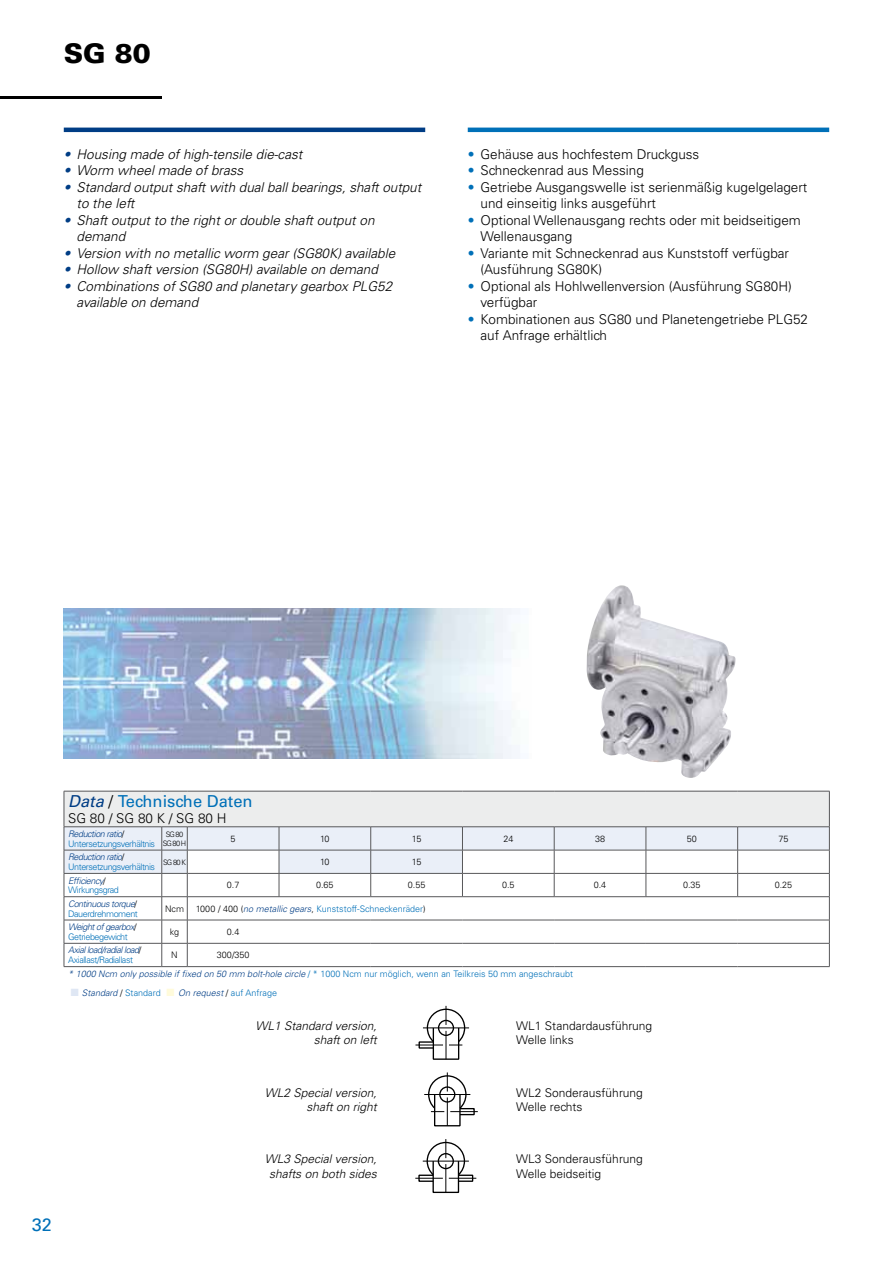
<style>
.page{position:relative;width:893px;height:1263px;background:#fff}
.page>*{position:absolute;margin:0;border:0;box-sizing:border-box;transform-origin:0 0}
.t1{font:900 27px "Univers CE";color:#000}
.t2{font:500 18px "Univers CE";color:#0070b8}
.t3{font:500 16.5px "Univers CE";color:#0070b8}
.t4{font:300 13.5px/16.5px "Univers CE";color:#000}
.t5{font:italic 300 13.5px/16.5px "Univers CE";color:#000}
.t6{font:italic 300 12px/14.4px "Univers CE";color:#000;text-align:right}
.t7{font:300 12px/14.4px "Univers CE";color:#000}
.t8{font:italic 300 9px/9.8px "Univers CE";letter-spacing:-.05em;color:#003d85}
.t9{font:300 9px/9.8px "Univers CE";letter-spacing:-.05em;color:#0070b8}
.t10{font:300 9px "Univers";color:#0070b8}
.t11{font:300 9px "Univers CE";color:#0070b8}
.t12{font:300 9px "Univers CE";color:#000}
.t13{font:300 7.5px/9px "Univers CE";letter-spacing:-.1em;color:#000;text-align:center}
.s1{color:#003d85}
.s2{color:#0070b8}
.s3{font-weight:400;font-style:italic;color:#003d85}
.s4{font-weight:300;color:#000}
.s5{font-style:italic;color:#003d85}
.s6{color:#000}
.s7{font-style:normal;color:#000}
.s8{font-style:normal;color:#0070b8}
.s9{color:#dfe7f4}
.s10{color:#fffbdb}
</style>
<div class="page">
<hr style="left:0;top:97px;width:162px;height:2px;background:#000">
<hr style="left:64px;top:128px;width:361px;height:4px;background:#003d85">
<hr style="left:468px;top:128px;width:361px;height:4px;background:#0070b8">
<img style="left:64px;top:608px;width:456px;height:150px">
<img style="left:587px;top:588px;width:110px;height:190px">
<hr style="left:423px;top:1027px;width:46px;height:1px;background:#000">
<div style="left:433px;top:1027px;width:26px;height:33px;border:1px solid #000"></div>
<svg style="left:415px;top:1006px;width:51px;height:53px"></svg>
<hr style="left:424px;top:1094px;width:46px;height:1px;background:#000">
<svg style="left:428px;top:1072px;width:50px;height:54px"></svg>
<div style="left:432px;top:1160px;width:27px;height:33px;border:1px solid #000"></div>
<svg style="left:415px;top:1139px;width:61px;height:53px"></svg>
<div style="left:64px;top:791px;width:765px;height:36px;background:#eceded"></div>
<hr style="left:64px;top:791px;width:98px;height:1px;background:#58585a">
<hr style="left:64px;top:791px;width:1px;height:35px;background:#58585a">
<svg style="left:162px;top:791px;width:25px;height:1px"></svg>
<hr style="left:187px;top:791px;width:92px;height:1px;background:#58585a">
<hr style="left:279px;top:791px;width:92px;height:1px;background:#58585a">
<hr style="left:371px;top:791px;width:91px;height:1px;background:#58585a">
<hr style="left:462px;top:791px;width:92px;height:1px;background:#58585a">
<hr style="left:554px;top:791px;width:92px;height:1px;background:#58585a">
<hr style="left:646px;top:791px;width:92px;height:1px;background:#58585a">
<hr style="left:738px;top:791px;width:92px;height:1px;background:#58585a">
<hr style="left:829px;top:791px;width:1px;height:35px;background:#58585a">
<svg style="left:64px;top:826px;width:766px;height:141px"></svg>
<h1 class="t1" style="left:64px;top:37px;width:88px">SG 80</h1>
<p class="t5" style="left:64px;top:146px;width:240px"><span class="s1">•</span> Housing made of high-tensile die-cast</p>
<p class="t5" style="left:64px;top:163px;width:181px"><span class="s1">•</span> Worm wheel made of brass</p>
<p class="t5" style="left:77px;top:179px;width:346px;text-indent:-13px"><span class="s1">•</span> Standard output shaft with dual ball bearings, shaft output to the left</p>
<p class="t5" style="left:77px;top:212px;width:299px;text-indent:-13px"><span class="s1">•</span> Shaft output to the right or double shaft output on demand</p>
<p class="t5" style="left:64px;top:245px;width:333px"><span class="s1">•</span> Version with no metallic worm gear (SG80K) available</p>
<p class="t5" style="left:64px;top:262px;width:316px"><span class="s1">•</span> Hollow shaft version (SG80H) available on demand</p>
<p class="t5" style="left:77px;top:278px;width:317px;text-indent:-13px"><span class="s1">•</span> Combinations of SG80 and planetary gearbox PLG52 available on demand</p>
<p class="t4" style="left:468px;top:146px;width:233px"><span class="s2">•</span> Gehäuse aus hochfestem Druckguss</p>
<p class="t4" style="left:468px;top:163px;width:178px"><span class="s2">•</span> Schneckenrad aus Messing</p>
<p class="t4" style="left:480px;top:179px;width:328px;text-indent:-13px"><span class="s2">•</span> Getriebe Ausgangswelle ist serienmäßig kugelgelagert und einseitig links ausgeführt</p>
<p class="t4" style="left:480px;top:212px;width:322px;text-indent:-13px"><span class="s2">•</span> Optional Wellenausgang rechts oder mit beidseitigem<br>Wellenausgang</p>
<p class="t4" style="left:480px;top:245px;width:310px;text-indent:-13px"><span class="s2">•</span> Variante mit Schneckenrad aus Kunststoff verfügbar (Ausführung SG80K)</p>
<p class="t4" style="left:480px;top:278px;width:313px;text-indent:-13px"><span class="s2">•</span> Optional als Hohlwellenversion (Ausführung SG80H) verfügbar</p>
<p class="t4" style="left:480px;top:311px;width:329px;text-indent:-13px"><span class="s2">•</span> Kombinationen aus SG80 und Planetengetriebe PLG52 auf Anfrage erhältlich</p>
<h2 class="t2" style="left:32px;top:1214px;width:22px">32</h2>
<p class="t3" style="left:68px;top:792px;width:186px"><span class="s3">Data</span> <span class="s4">/</span> Technische Daten</p>
<p class="t4" style="left:68px;top:811px;width:160px">SG 80 / SG 80 K / SG 80 H</p>
<p class="t9" style="left:68px;top:829px;width:88px"><span class="s5">Reduction ratio</span><span class="s6">/<br></span>Untersetzungsverhältnis</p>
<p class="t13" style="left:163px;top:830px;width:25px">SG 80<br>SG 80 H</p>
<p class="t12" style="left:231px;top:833px;width:7px">5</p>
<p class="t12" style="left:320px;top:833px;width:11px">10</p>
<p class="t12" style="left:412px;top:833px;width:11px">15</p>
<p class="t12" style="left:503px;top:833px;width:12px">24</p>
<p class="t12" style="left:595px;top:833px;width:12px">38</p>
<p class="t12" style="left:687px;top:833px;width:12px">50</p>
<p class="t12" style="left:778px;top:833px;width:12px">75</p>
<p class="t9" style="left:68px;top:852px;width:88px"><span class="s5">Reduction ratio</span><span class="s6">/<br></span>Untersetzungsverhältnis</p>
<p class="t13" style="left:163px;top:857px;width:25px">SG 80 K</p>
<p class="t12" style="left:320px;top:857px;width:11px">10</p>
<p class="t12" style="left:412px;top:857px;width:11px">15</p>
<p class="t9" style="left:68px;top:876px;width:52px"><span class="s5">Efficiency</span><span class="s6">/<br></span>Wirkungsgrad</p>
<p class="t12" style="left:227px;top:880px;width:14px">0.7</p>
<p class="t12" style="left:316px;top:880px;width:19px">0.65</p>
<p class="t12" style="left:408px;top:880px;width:19px">0.55</p>
<p class="t12" style="left:502px;top:880px;width:14px">0.5</p>
<p class="t12" style="left:594px;top:880px;width:14px">0.4</p>
<p class="t12" style="left:683px;top:880px;width:19px">0.35</p>
<p class="t12" style="left:775px;top:880px;width:19px">0.25</p>
<p class="t8" style="left:68px;top:899px;width:71px">Continuous torque<span class="s7">/<br></span><span class="s8">Dauerdrehmoment</span></p>
<p class="t12" style="left:165px;top:903px;width:20px">Ncm</p>
<p class="t11" style="left:196px;top:903px;width:231px"><span class="s6">1000 / 400 (</span><span class="s5">no metallic gears</span><span class="s6">,</span> Kunststoff-Schneckenräder<span class="s6">)</span></p>
<p class="t8" style="left:68px;top:922px;width:70px">Weight of gearbox<span class="s7">/<br></span><span class="s8">Getriebegewicht</span></p>
<p class="t12" style="left:170px;top:927px;width:11px">kg</p>
<p class="t12" style="left:227px;top:927px;width:14px">0.4</p>
<p class="t8" style="left:68px;top:945px;width:75px">Axial load/radial load<span class="s7">/<br></span><span class="s8">Axiallast/Radiallast</span></p>
<p class="t12" style="left:171px;top:950px;width:8px">N</p>
<p class="t12" style="left:217px;top:950px;width:34px">300/350</p>
<p class="t10" style="left:68px;top:968px;width:506px"><span class="s5">* 1000 Ncm only possible if fixed on 50 mm bolt-hole circle</span> / * 1000 Ncm nur möglich, wenn an Teilkreis 50 mm angeschraubt</p>
<p class="t11" style="left:71px;top:988px;width:208px"><span class="s9">■</span> <span class="s5">Standard</span> <span class="s6">/</span> Standard <span class="s10">■</span> <span class="s5">On request</span> <span class="s6">/</span> auf Anfrage</p>
<p class="t6" style="left:255px;top:1019px;width:123px">WL1 Standard version, shaft on left</p>
<p class="t7" style="left:516px;top:1019px;width:137px">WL1 Standardausführung<br>Welle links</p>
<p class="t6" style="left:265px;top:1085px;width:113px">WL2 Special version, shaft on right</p>
<p class="t7" style="left:516px;top:1085px;width:128px">WL2 Sonderausführung<br>Welle rechts</p>
<p class="t6" style="left:265px;top:1152px;width:113px;text-align:center">WL3 Special version, shafts on both sides</p>
<p class="t7" style="left:516px;top:1152px;width:128px">WL3 Sonderausführung<br>Welle beidseitig</p>
</div>
